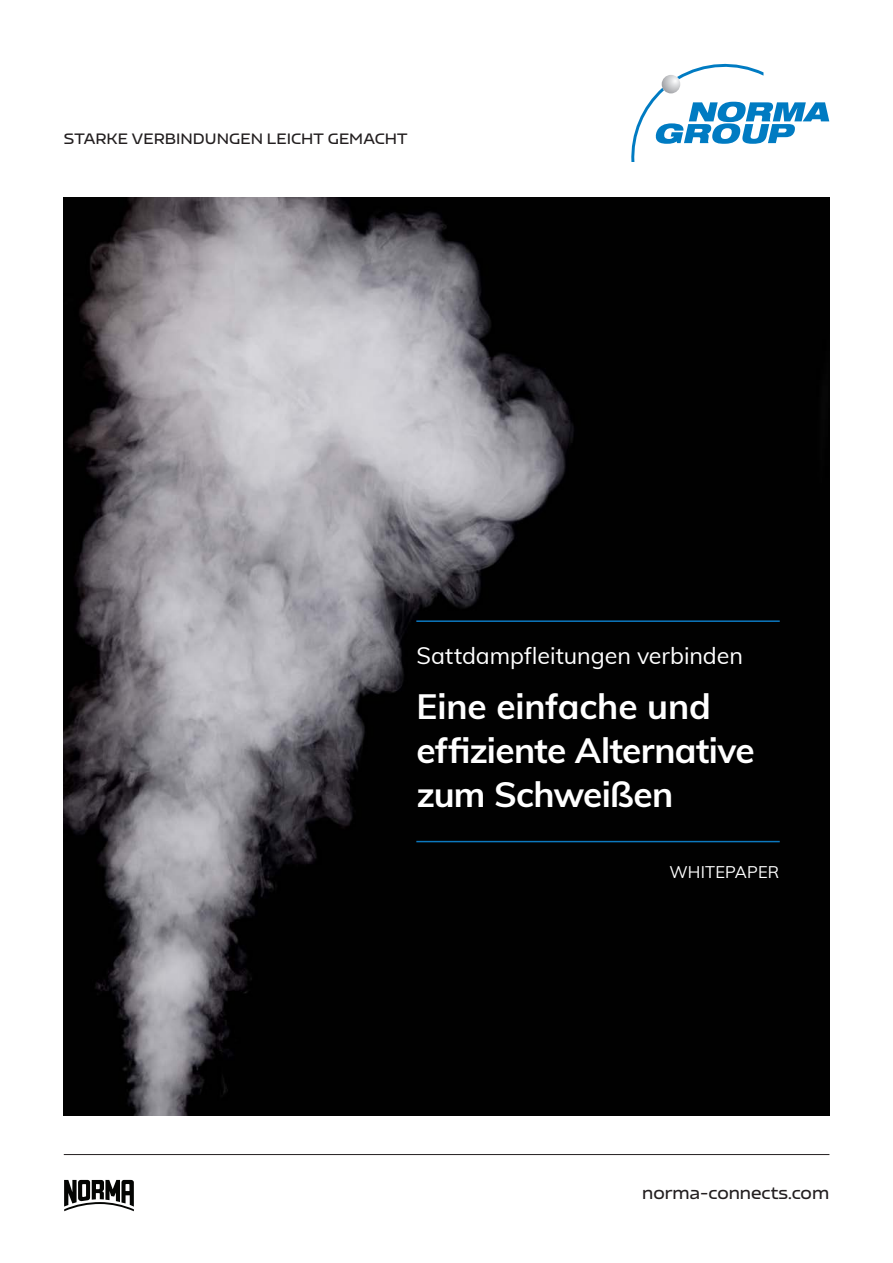
<style>
.page{position:relative;width:893px;height:1263px;background:#fff}
.page>*{position:absolute;margin:0;border:0;box-sizing:border-box;transform-origin:0 0}
.t1{font:700 35.1px "Muli";letter-spacing:-.015em;color:#fff}
.t2{font:23.25px "Muli";letter-spacing:-.005em;color:#fff}
.t3{font:600 16.5px "Nizzoli";color:#231f20}
.t4{font:16.5px "Muli";letter-spacing:.005em;color:#fff}
.t5{font:600 15px "Nizzoli";letter-spacing:.005em;color:#231f20}
</style>
<div class="page">
<img style="left:64px;top:197px;width:765px;height:918px">
<svg style="left:631px;top:88px;width:198px;height:74px"></svg>
<svg style="left:677px;top:64px;width:86px;height:15px"></svg>
<svg style="left:662px;top:75px;width:18px;height:18px"></svg>
<hr style="left:416px;top:620px;width:364px;height:2px;background:#0c78bf">
<hr style="left:416px;top:841px;width:364px;height:1px;background:#0c78bf">
<hr style="left:64px;top:1154px;width:765px;height:1px;background:#231f20">
<svg style="left:64px;top:1180px;width:70px;height:31px"></svg>
<p class="t5" style="left:64px;top:129px;width:345px">STARKE VERBINDUNGEN LEICHT GEMACHT</p>
<p class="t2" style="left:417px;top:639px;width:328px">Sattdampfleitungen verbinden</p>
<p class="t1" style="left:416px;top:681px;width:296px">Eine einfache und</p>
<p class="t1" style="left:416px;top:725px;width:340px">effiziente Alternative</p>
<p class="t1" style="left:416px;top:769px;width:258px">zum Schweißen</p>
<p class="t4" style="left:669px;top:860px;width:111px">WHITEPAPER</p>
<p class="t3" style="left:642px;top:1183px;width:189px">norma-connects.com</p>
</div>
